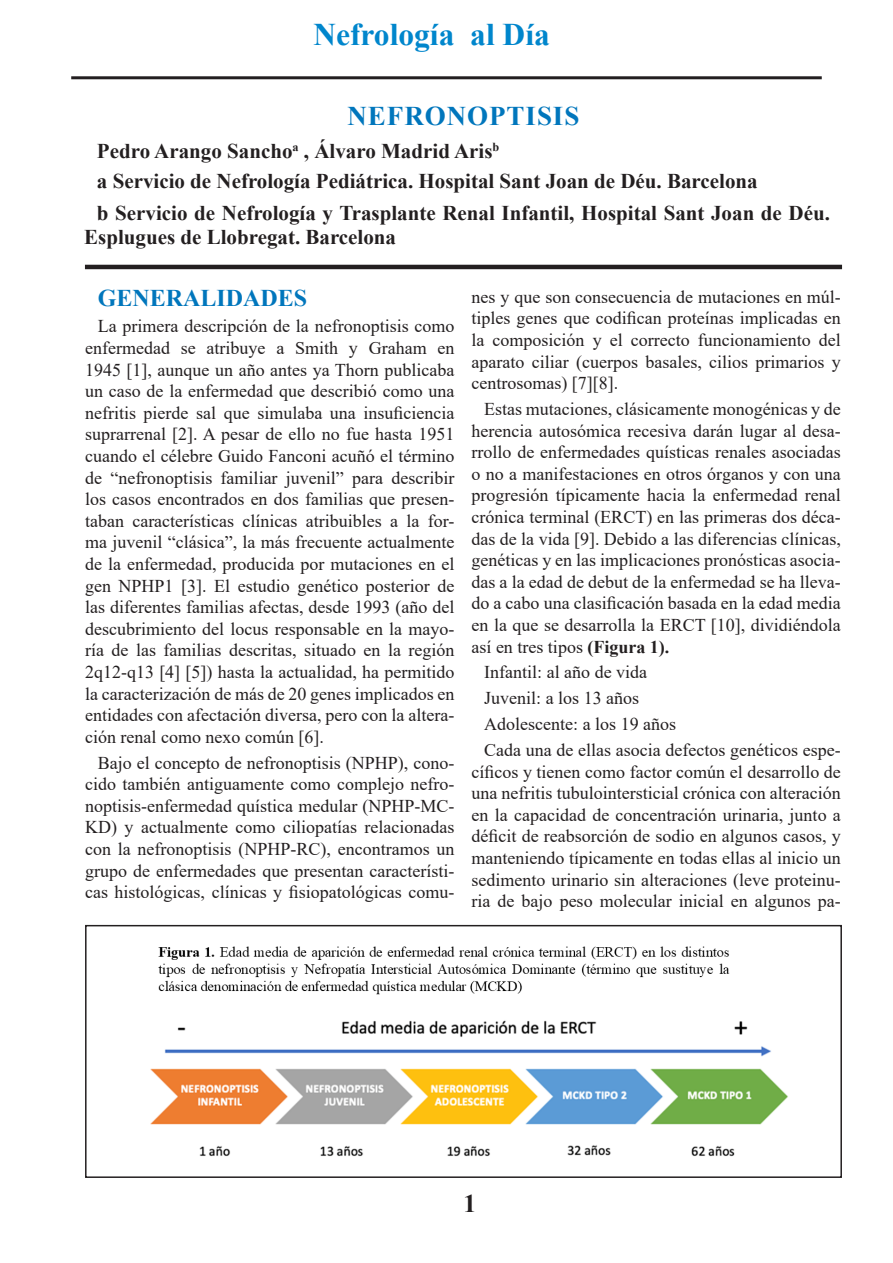
<style>
.page{position:relative;width:893px;height:1263px;background:#fff}
.page>*{position:absolute;margin:0;border:0;box-sizing:border-box;transform-origin:0 0}
.t1{font:700 31.5px "Times New Roman";color:#0086cc}
.t2{font:700 27px "Times New Roman";letter-spacing:.035em;color:#0076bc}
.t3{font:700 25.5px "Times New Roman";color:#231f20}
.t4{font:700 24px "Times New Roman";color:#0076bc}
.t5{font:700 21px/29.5px "Times New Roman";color:#231f20}
.t6{font:18px/21.6px "Times New Roman";color:#231f20;text-align:justify}
.s1{font-weight:700}
</style>
<div class="page">
<hr style="left:71px;top:76px;width:751px;height:3px;background:#231f20">
<hr style="left:85px;top:265px;width:757px;height:4px;background:#231f20">
<img style="left:150px;top:946px;width:638px;height:211px">
<div style="left:85px;top:925px;width:757px;height:253px;border:2px solid #231f20"></div>
<h1 class="t1" style="left:313px;top:11px;width:238px">Nefrología al Día</h1>
<h2 class="t2" style="left:347px;top:96px;width:233px">NEFRONOPTISIS</h2>
<p class="t5" style="left:97px;top:136px;width:662px">Pedro Arango Sancho<sup>a</sup> , Álvaro Madrid Aris<sup>b<br></sup>a Servicio de Nefrología Pediátrica. Hospital Sant Joan de Déu. Barcelona</p>
<p class="t5" style="left:84px;top:201px;width:747px;line-height:24px;text-indent:13px">b Servicio de Nefrología y Trasplante Renal Infantil, Hospital Sant Joan de Déu.<br>Esplugues de Llobregat. Barcelona</p>
<h3 class="t4" style="left:98px;top:281px;width:211px">GENERALIDADES</h3>
<p class="t6" style="left:85px;top:315px;width:371px;text-indent:13px">La primera descripción de la nefronoptisis como enfermedad se atribuye a Smith y Graham en 1945 [1], aunque un año antes ya Thorn publicaba un caso de la enfermedad que describió como una nefritis pierde sal que simulaba una insuficiencia suprarrenal [2]. A pesar de ello no fue hasta 1951 cuando el célebre Guido Fanconi acuñó el término de “nefronoptisis familiar juvenil” para describir los casos encontrados en dos familias que presen&shy;taban características clínicas atribuibles a la for&shy;ma juvenil “clásica”, la más frecuente actualmente de la enfermedad, producida por mutaciones en el gen NPHP1 [3]. El estudio genético posterior de las diferentes familias afectas, desde 1993 (año del descubrimiento del locus responsable en la mayo&shy;ría de las familias descritas, situado en la región 2q12-q13 [4] [5]) hasta la actualidad, ha permitido la caracterización de más de 20 genes implicados en entidades con afectación diversa, pero con la altera&shy;ción renal como nexo común [6].</p>
<p class="t6" style="left:85px;top:751px;width:371px;text-indent:13px">Bajo el concepto de nefronoptisis (NPHP), cono&shy;cido también antiguamente como complejo nefro&shy;noptisis-enfermedad quística medular (NPHP-MC-KD) y actualmente como ciliopatías relacionadas con la nefronoptisis (NPHP-RC), encontramos un grupo de enfermedades que presentan característi&shy;cas histológicas, clínicas y fisiopatológicas comu-</p>
<p class="t6" style="left:471px;top:285px;width:371px">nes y que son consecuencia de mutaciones en múl&shy;tiples genes que codifican proteínas implicadas en la composición y el correcto funcionamiento del aparato ciliar (cuerpos basales, cilios primarios y centrosomas) [7][8].</p>
<p class="t6" style="left:471px;top:398px;width:371px;text-indent:13px">Estas mutaciones, clásicamente monogénicas y de herencia autosómica recesiva darán lugar al desa&shy;rrollo de enfermedades quísticas renales asociadas o no a manifestaciones en otros órganos y con una progresión típicamente hacia la enfermedad renal crónica terminal (ERCT) en las primeras dos déca&shy;das de la vida [9]. Debido a las diferencias clínicas, genéticas y en las implicaciones pronósticas asocia&shy;das a la edad de debut de la enfermedad se ha lleva&shy;do a cabo una clasificación basada en la edad media en la que se desarrolla la ERCT [10], dividiéndola así en tres tipos <span class="s1">(Figura 1).</span></p>
<p class="t6" style="left:484px;top:659px;width:358px;line-height:25.8px;text-align:left">Infantil: al año de vida<br>Juvenil: a los 13 años<br>Adolescente: a los 19 años<br>Cada una de ellas asocia defectos genéticos espe-</p>
<p class="t6" style="left:471px;top:760px;width:371px">cíficos y tienen como factor común el desarrollo de una nefritis tubulointersticial crónica con alteración en la capacidad de concentración urinaria, junto a déficit de reabsorción de sodio en algunos casos, y manteniendo típicamente en todas ellas al inicio un sedimento urinario sin alteraciones (leve proteinu&shy;ria de bajo peso molecular inicial en algunos pa-</p>
<h3 class="t3" style="left:463px;top:1185px;width:14px">1</h3>
</div>
